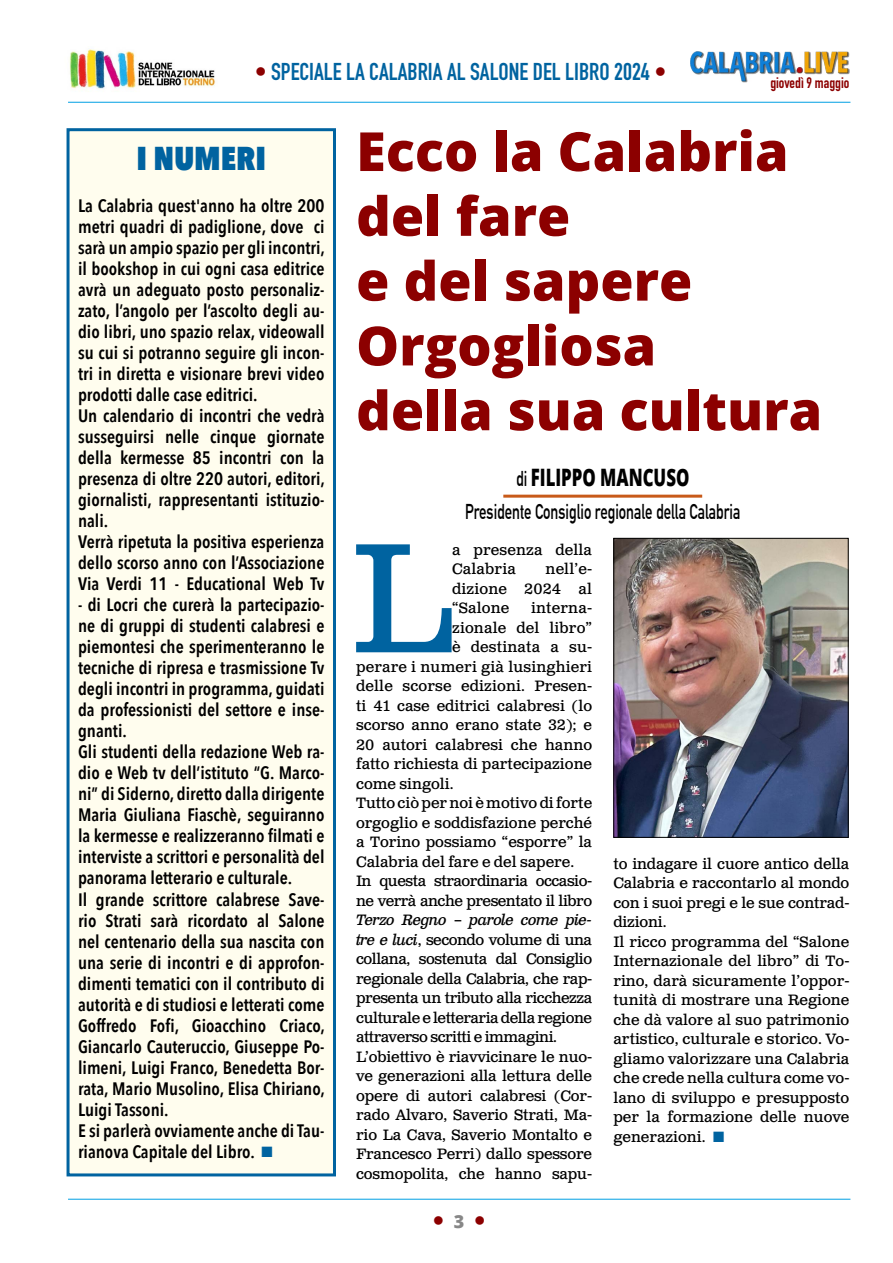
<style>
.page{position:relative;width:893px;height:1263px;background:#fff}
.page>*{position:absolute;margin:0;border:0;box-sizing:border-box;transform-origin:0 0}
.t1{font:155.7px "Clarendon Text Pro";color:#0063a0}
.t2{font:800 54px/64.8px "Open Sans";color:#8c0000}
.t3{font:800 33px "Avenir Next Condensed";color:#0063a0}
.t4{font:700 24px "DIN Condensed";color:#0063a0}
.t5{font:800 24px "Open Sans";color:#000;scale:.7 1}
.t6{font:700 24px "DIN Condensed";color:#8c0000}
.t7{font:700 21px "DIN Alternate";color:#000;scale:.7 1}
.t8{font:600 18px/21px "Avenir Next Condensed";color:#000}
.t9{font:15px/19.5px "Clarendon Text Pro";color:#000}
.t10{font:15px/19.5px "Clarendon Text Pro";letter-spacing:-.025em;color:#000}
.t11{font:15px "Clarendon Text Pro";letter-spacing:-.03em;color:#000}
.t12{font:700 15px "DIN Condensed";color:#8c0000}
.s1{color:#8c0000}
.s2{font-family:"Helvetica Neue";font-stretch:condensed;color:#8c0000}
.s3{color:#0063a0}
.s4{font-family:"DIN Alternate";font-weight:700;font-size:21px}
.s5{font-style:italic}
.s6{font-family:"Open Sans";font-weight:800;font-size:18px;color:#878787}
</style>
<div class="page">
<img style="left:69px;top:49px;width:146px;height:43px">
<hr style="left:68px;top:102px;width:782px;height:1px;background:#009fe3">
<img style="left:690px;top:51px;width:159px;height:32px">
<hr style="left:68px;top:1199px;width:782px;height:1px;background:#009fe3">
<div style="left:752px;top:76px;width:97px;height:21px;background:#fff"></div>
<img style="left:615px;top:540px;width:232px;height:296px">
<div style="left:613px;top:538px;width:236px;height:300px;border:1px solid #000"></div>
<hr style="left:503px;top:495px;width:199px;height:3px;background:#c85a19">
<div style="left:68px;top:130px;width:266px;height:1045px;background:#fffdee"></div>
<div style="left:67px;top:128px;width:269px;height:1048px;border:3px solid #0063a0"></div>
<h3 class="t4" style="left:255px;top:55px;width:413px"><span class="s1">•</span> SPECIALE LA CALABRIA AL SALONE DEL LIBRO 2024 <span class="s2">•</span></h3>
<p class="t12" style="left:770px;top:72px;width:81px">giovedì 9 maggio</p>
<h3 class="t3" style="left:136px;top:138px;width:131px">I NUMERI</h3>
<p class="t8" style="left:78px;top:195px;width:248px">La Calabria quest'anno ha oltre 200 metri quadri di padiglione, dove ci sarà un ampio spazio per gli incontri, il bookshop in cui ogni casa editrice avrà un adeguato posto personaliz&shy;zato, l’angolo per l’ascolto degli au&shy;dio libri, uno spazio relax, videowall su cui si potranno seguire gli incon&shy;tri in diretta e visionare brevi video prodotti dalle case editrici.<br>Un calendario di incontri che vedrà susseguirsi nelle cinque giornate della kermesse 85 incontri con la presenza di oltre 220 autori, editori, giornalisti, rappresentanti istituzio&shy;nali.<br>Verrà ripetuta la positiva esperienza dello scorso anno con l’Associazione Via Verdi 11 - Educational Web Tv</p>
<p class="t8" style="left:78px;top:594px;width:248px">- di Locri che curerà la partecipazio&shy;ne di gruppi di studenti calabresi e piemontesi che sperimenteranno le tecniche di ripresa e trasmissione Tv degli incontri in programma, guidati da professionisti del settore e inse&shy;gnanti.<br>Gli studenti della redazione Web ra&shy;dio e Web tv dell’istituto “G. Marco&shy;ni” di Siderno, diretto dalla dirigente Maria Giuliana Fiaschè, seguiranno la kermesse e realizzeranno filmati e interviste a scrittori e personalità del panorama letterario e culturale.<br>Il grande scrittore calabrese Save&shy;rio Strati sarà ricordato al Salone nel centenario della sua nascita con una serie di incontri e di approfon&shy;dimenti tematici con il contributo di autorità e di studiosi e letterati come Goffredo Fofi, Gioacchino Criaco, Giancarlo Cauteruccio, Giuseppe Po&shy;limeni, Luigi Franco, Benedetta Bor&shy;rata, Mario Musolino, Elisa Chiriano, Luigi Tassoni.<br>E si parlerà ovviamente anche di Tau&shy;rianova Capitale del Libro. <span class="s3">■</span></p>
<h2 class="t2" style="left:356px;top:116px;width:468px">Ecco la Calabria del fare<br>e del sapere<br>Orgogliosa<br>della sua cultura</h2>
<h3 class="t5" style="left:516px;top:459px;width:249px"><span class="s4">di</span> FILIPPO MANCUSO</h3>
<p class="t7" style="left:465px;top:496px;width:395px">Presidente Consiglio regionale della Calabria</p>
<h1 class="t1" style="left:350px;top:504px;width:104px">L</h1>
<p class="t9" style="left:452px;top:540px;width:141px">a presenza della<br>Calabria</p>
<p class="t9" style="left:452px;top:560px;width:141px;text-align:justify;text-indent:93px">nell’e&shy;dizione 2024 al “Salone</p>
<p class="t9" style="left:531px;top:599px;width:62px">interna-</p>
<p class="t9" style="left:452px;top:618px;width:141px">zionale del libro”</p>
<p class="t9" style="left:452px;top:638px;width:141px">è destinata a su-</p>
<p class="t9" style="left:356px;top:657px;width:237px">perare i numeri già lusinghieri</p>
<p class="t9" style="left:356px;top:677px;width:237px">delle scorse edizioni. Presen-</p>
<p class="t9" style="left:356px;top:696px;width:237px">ti 41 case editrici calabresi (lo</p>
<p class="t9" style="left:356px;top:716px;width:237px">scorso anno erano state 32); e</p>
<p class="t9" style="left:356px;top:735px;width:237px">20 autori calabresi che hanno</p>
<p class="t9" style="left:356px;top:755px;width:237px">fatto richiesta di partecipazione</p>
<p class="t9" style="left:356px;top:774px;width:99px">come singoli.</p>
<p class="t9" style="left:356px;top:794px;width:238px">Tutto ciò per noi è motivo di forte</p>
<p class="t9" style="left:356px;top:813px;width:237px">orgoglio e soddisfazione perché</p>
<p class="t9" style="left:356px;top:833px;width:238px">a Torino possiamo “esporre” la</p>
<p class="t9" style="left:356px;top:852px;width:220px">Calabria del fare e del sapere.</p>
<p class="t11" style="left:356px;top:872px;width:237px">In questa straordinaria occasio-</p>
<p class="t11" style="left:356px;top:891px;width:238px">ne verrà anche presentato il libro</p>
<p class="t10" style="left:356px;top:911px;width:238px"><span class="s5">Terzo Regno – parole come pie&shy;tre e luci</span>, secondo volume di una collana, sostenuta dal Consiglio regionale della Calabria, che rap&shy;presenta un tributo alla ricchezza culturale e letteraria della regione attraverso scritti e immagini.<br>L’obiettivo è riavvicinare le nuo&shy;ve generazioni alla lettura delle opere di autori calabresi (Cor&shy;rado Alvaro, Saverio Strati, Ma&shy;rio La Cava, Saverio Montalto e Francesco Perri) dallo spessore cosmopolita, che hanno sapu-</p>
<h3 class="t6" style="left:433px;top:1205px;width:55px">• <span class="s6">3</span> •</h3>
<p class="t9" style="left:613px;top:854px;width:238px">to indagare il cuore antico della<br>Calabria e raccontarlo al mondo con i suoi pregi e le sue contrad&shy;dizioni.<br>Il ricco programma del “Salone<br>Internazionale del libro” di To&shy;rino, darà sicuramente l’oppor&shy;tunità di mostrare una Regione che dà valore al suo patrimonio artistico, culturale e storico. Vo&shy;gliamo valorizzare una Calabria che crede nella cultura come vo&shy;lano di sviluppo e presupposto per la formazione delle nuove generazioni. <span class="s3">■</span></p>
</div>
